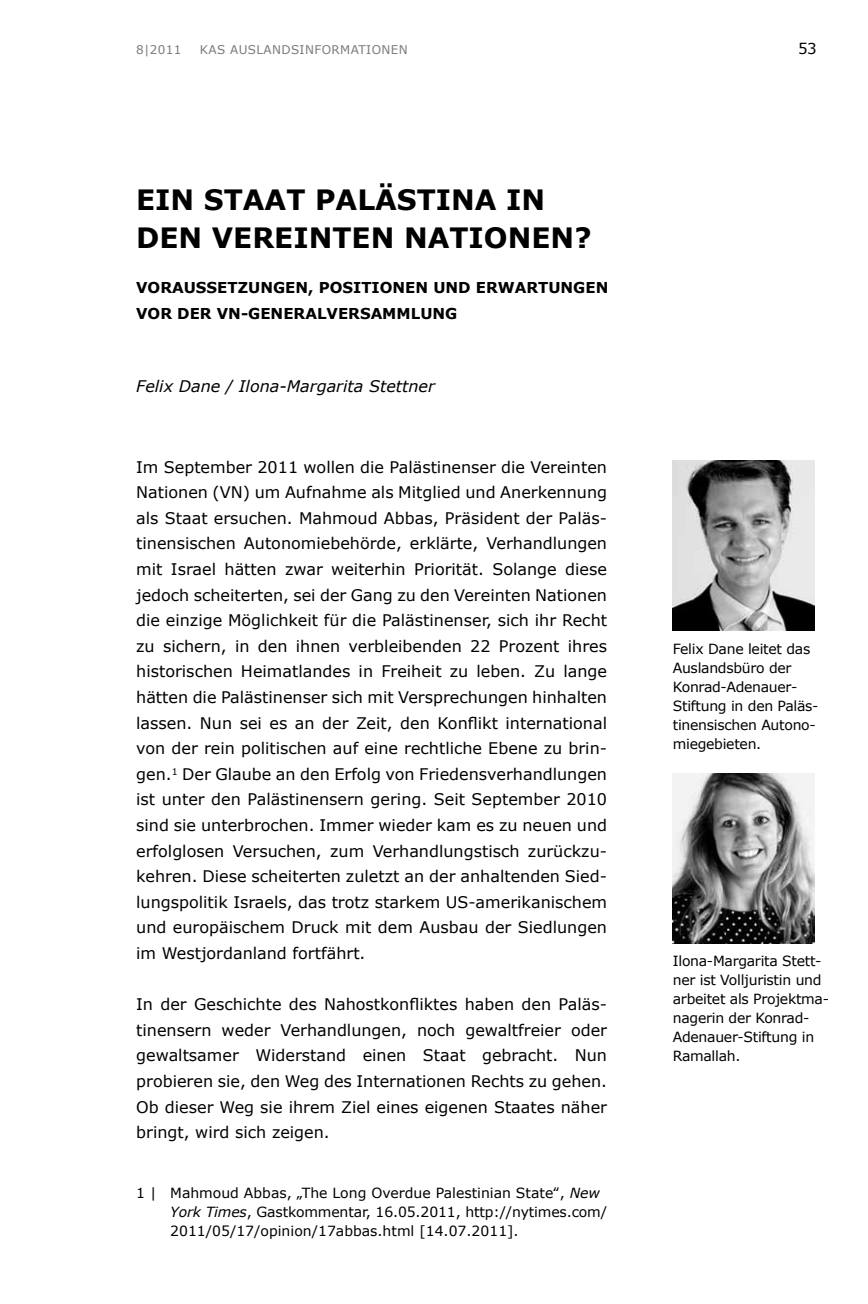
<style>
.page{position:relative;width:868px;height:1304px;background:#fff}
.page>*{position:absolute;margin:0;border:0;box-sizing:border-box;transform-origin:0 0}
.t1{font:700 28px/38.4px "Verdana";color:#000}
.t2{font:16px/25.6px "Verdana";color:#000;text-align:justify}
.t3{font:italic 16px "Verdana";color:#000}
.t4{font:700 15px/25.6px "Verdana";color:#000}
.t5{font:15px "Verdana";color:#000}
.t6{font:14px/19px "Verdana";letter-spacing:-.02em;color:#000}
.t7{font:14px/19.2px "Verdana";color:#000}
.t8{font:12px "Verdana";letter-spacing:.03em;color:#7b7b7a}
.s1{font-style:italic}
</style>
<div class="page">
<img style="left:672px;top:460px;width:142px;height:171px">
<img style="left:672px;top:773px;width:142px;height:170px">
<p class="t8" style="left:136px;top:41px;width:47px">8|2011</p>
<p class="t8" style="left:200px;top:41px;width:209px">KAS AUSLANDSINFORMATIONEN</p>
<p class="t5" style="left:797px;top:38px;width:20px">53</p>
<h1 class="t1" style="left:136px;top:180px;width:457px">EIN STAAT PALÄSTINA IN<br>DEN VEREINTEN NATIONEN?</h1>
<p class="t4" style="left:136px;top:275px;width:71px">VORAUSSE</p>
<p class="t4" style="left:136px;top:275px;width:473px;text-indent:91px">TZUNGEN, POSITIONEN UND ERWARTUNGEN<br>VOR DER VN-GENERALVERSAMMLUNG</p>
<p class="t3" style="left:136px;top:375px;width:300px">Felix Dane / Ilona-Margarita Stettner</p>
<p class="t2" style="left:136px;top:454px;width:472px">Im September 2011 wollen die Palästinenser die Vereinten Nationen (VN) um Aufnahme als Mitglied und Anerkennung als Staat ersuchen. Mahmoud Abbas, Präsident der Paläs&shy;tinensischen Autonomiebehörde, erklärte, Verhandlungen mit Israel hätten zwar weiterhin Priorität. Solange diese jedoch scheiterten, sei der Gang zu den Vereinten Nationen die einzige Möglichkeit für die Palästinenser, sich ihr Recht zu sichern, in den ihnen verbleibenden 22 Prozent ihres historischen Heimatlandes in Freiheit zu leben. Zu lange hätten die Palästinenser sich mit Versprechungen hinhalten lassen. Nun sei es an der Zeit, den Konflikt international von der rein politischen auf eine rechtliche Ebene zu brin&shy;gen.<sup>1</sup> Der Glaube an den Erfolg von Friedensverhandlungen ist unter den Palästinensern gering. Seit September 2010 sind sie unterbrochen. Immer wieder kam es zu neuen und erfolglosen Versuchen, zum Verhandlungstisch zurückzu&shy;kehren. Diese scheiterten zuletzt an der anhaltenden Sied&shy;lungspolitik Israels, das trotz starkem US-amerikanischem und europäischem Druck mit dem Ausbau der Siedlungen im Westjordanland fortfährt.</p>
<p class="t2" style="left:136px;top:991px;width:472px">In der Geschichte des Nahostkonfliktes haben den Paläs&shy;tinensern weder Verhandlungen, noch gewaltfreier oder gewaltsamer Widerstand einen Staat gebracht. Nun probieren sie, den Weg des Internationen Rechts zu gehen.<br>Ob dieser Weg sie ihrem Ziel eines eigenen Staates näher bringt, wird sich zeigen.</p>
<p class="t7" style="left:170px;top:1183px;width:438px;text-indent:-34px">1 | Mahmoud Abbas, „The Long Overdue Palestinian State‟, <span class="s1">New<br>York Times</span>, Gastkommentar, 16.05.2011, http://nytimes.com/<br>2011/05/17/opinion/17abbas.html [14.07.2011].</p>
<p class="t6" style="left:672px;top:639px;width:147px">Felix Dane leitet das<br>Auslandsbüro der<br>Konrad-Adenauer-<br>Stiftung in den Paläs&shy;tinensischen Autono&shy;miegebieten.</p>
<p class="t6" style="left:672px;top:952px;width:158px">Ilona-Margarita Stett&shy;ner ist Volljuristin und arbeitet als Projektma&shy;nagerin der Konrad-<br>Adenauer-Stiftung in<br>Ramallah.</p>
</div>
